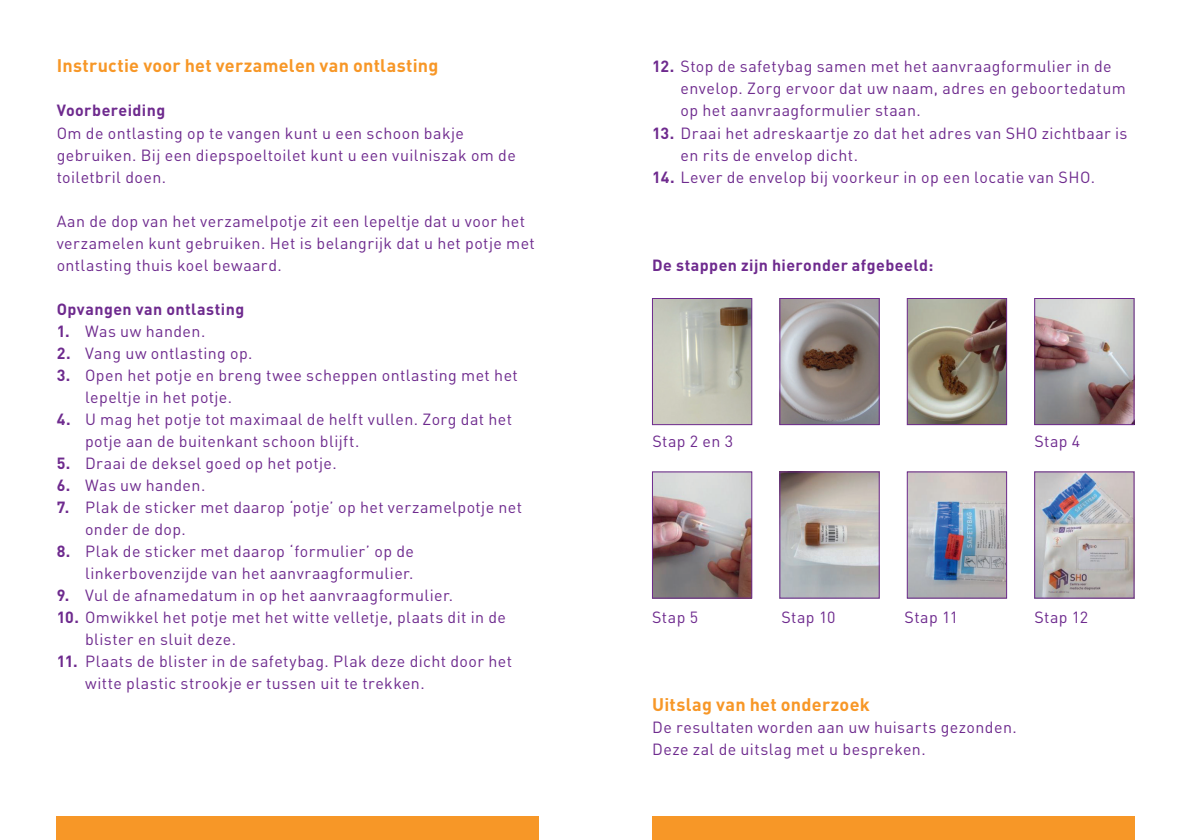
<style>
.page{position:relative;width:1191px;height:840px;background:#fff}
.page>*{position:absolute;margin:0;border:0;box-sizing:border-box;transform-origin:0 0}
.SHO_tussenkop{font:700 18px "DIN Pro";letter-spacing:.015em;color:#f79727}
.SHO_tekstletter{font:16px/22px "DIN Pro";letter-spacing:.025em;color:#6e2a8e}
.SHO_tekstletter-2{font:700 16px "DIN Pro";letter-spacing:.025em;color:#6e2a8e}
.s1{font-weight:700}
</style>
<div class="page">
<div style="left:652px;top:816px;width:482px;height:23px;background:#f79727"></div>
<div style="left:57px;top:816px;width:482px;height:23px;background:#f79727"></div>
<img style="left:654px;top:300px;width:96px;height:122px">
<div style="left:652px;top:298px;width:100px;height:126px;border:1px solid #6e2a8e"></div>
<img style="left:654px;top:473px;width:96px;height:123px">
<div style="left:652px;top:471px;width:100px;height:127px;border:1px solid #6e2a8e"></div>
<img style="left:781px;top:300px;width:96px;height:122px">
<div style="left:779px;top:298px;width:100px;height:126px;border:1px solid #6e2a8e"></div>
<img style="left:781px;top:473px;width:96px;height:123px">
<div style="left:779px;top:471px;width:100px;height:127px;border:1px solid #6e2a8e"></div>
<img style="left:909px;top:300px;width:95px;height:122px">
<div style="left:907px;top:298px;width:99px;height:126px;border:1px solid #6e2a8e"></div>
<img style="left:909px;top:473px;width:95px;height:123px">
<img style="left:1036px;top:300px;width:96px;height:122px">
<div style="left:1034px;top:298px;width:100px;height:126px;border:1px solid #6e2a8e"></div>
<img style="left:1036px;top:473px;width:96px;height:123px">
<p class="SHO_tussenkop" style="left:57px;top:54px;width:383px">Instructie voor het verzamelen van ontlasting</p>
<p class="SHO_tekstletter-2" style="left:57px;top:100px;width:110px">Voorbereiding</p>
<p class="SHO_tekstletter" style="left:57px;top:121px;width:461px">Om de ontlasting op te vangen kunt u een schoon bakje gebruiken. Bij een diepspoeltoilet kunt u een vuilniszak om de toiletbril doen.</p>
<p class="SHO_tekstletter" style="left:57px;top:209px;width:480px">Aan de dop van het verzamelpotje zit een lepeltje dat u voor het verzamelen kunt gebruiken. Het is belangrijk dat u het potje met ontlasting thuis koel bewaard.</p>
<p class="SHO_tekstletter-2" style="left:57px;top:298px;width:189px">Opvangen van ontlasting</p>
<p class="SHO_tekstletter" style="left:57px;top:319px;width:150px"><span class="s1">1.</span> Was uw handen.</p>
<p class="SHO_tekstletter" style="left:57px;top:341px;width:197px"><span class="s1">2.</span> Vang uw ontlasting op.</p>
<p class="SHO_tekstletter" style="left:85px;top:363px;width:434px;text-indent:-28px"><span class="s1">3.</span> Open het potje en breng twee scheppen ontlasting met het lepeltje in het potje.</p>
<p class="SHO_tekstletter" style="left:85px;top:407px;width:428px;text-indent:-28px"><span class="s1">4.</span> U mag het potje tot maximaal de helft vullen. Zorg dat het potje aan de buitenkant schoon blijft.</p>
<p class="SHO_tekstletter" style="left:57px;top:451px;width:281px"><span class="s1">5.</span> Draai de deksel goed op het potje.</p>
<p class="SHO_tekstletter" style="left:57px;top:473px;width:150px"><span class="s1">6.</span> Was uw handen.</p>
<p class="SHO_tekstletter" style="left:85px;top:495px;width:438px;text-indent:-28px"><span class="s1">7.</span> Plak de sticker met daarop ‘potje’ op het verzamelpotje net onder de dop.</p>
<p class="SHO_tekstletter" style="left:57px;top:539px;width:359px;text-align:right"><span class="s1">8.</span> Plak de sticker met daarop ‘formulier’ op de linkerbovenzijde van het aanvraagformulier.</p>
<p class="SHO_tekstletter" style="left:57px;top:583px;width:398px"><span class="s1">9.</span> Vul de afnamedatum in op het aanvraagformulier.</p>
<p class="SHO_tekstletter" style="left:85px;top:605px;width:422px;text-indent:-28px"><span class="s1">10.</span> Omwikkel het potje met het witte velletje, plaats dit in de blister en sluit deze.</p>
<p class="SHO_tekstletter" style="left:85px;top:649px;width:428px;text-indent:-28px"><span class="s1">11.</span> Plaats de blister in de safetybag. Plak deze dicht door het witte plastic strookje er tussen uit te trekken.</p>
<p class="SHO_tekstletter" style="left:680px;top:55px;width:447px;text-indent:-28px"><span class="s1">12.</span> Stop de safetybag samen met het aanvraagformulier in de envelop. Zorg ervoor dat uw naam, adres en geboortedatum op het aanvraagformulier staan.</p>
<p class="SHO_tekstletter" style="left:680px;top:121px;width:448px;text-indent:-28px"><span class="s1">13.</span> Draai het adreskaartje zo dat het adres van SHO zichtbaar is en rits de envelop dicht.</p>
<p class="SHO_tekstletter" style="left:652px;top:165px;width:444px"><span class="s1">14.</span> Lever de envelop bij voorkeur in op een locatie van SHO.</p>
<p class="SHO_tekstletter-2" style="left:652px;top:254px;width:283px">De stappen zijn hieronder afgebeeld:</p>
<p class="SHO_tekstletter" style="left:652px;top:429px;width:82px">Stap 2 en 3</p>
<p class="SHO_tekstletter" style="left:1034px;top:429px;width:47px">Stap 4</p>
<p class="SHO_tekstletter" style="left:652px;top:605px;width:47px">Stap 5</p>
<p class="SHO_tekstletter" style="left:781px;top:605px;width:56px">Stap 10</p>
<p class="SHO_tekstletter" style="left:904px;top:605px;width:55px">Stap 11</p>
<p class="SHO_tekstletter" style="left:1034px;top:605px;width:55px">Stap 12</p>
<p class="SHO_tussenkop" style="left:652px;top:692px;width:219px">Uitslag van het onderzoek</p>
<p class="SHO_tekstletter" style="left:652px;top:715px;width:366px">De resultaten worden aan uw huisarts gezonden.<br>Deze zal de uitslag met u bespreken.</p>
</div>
